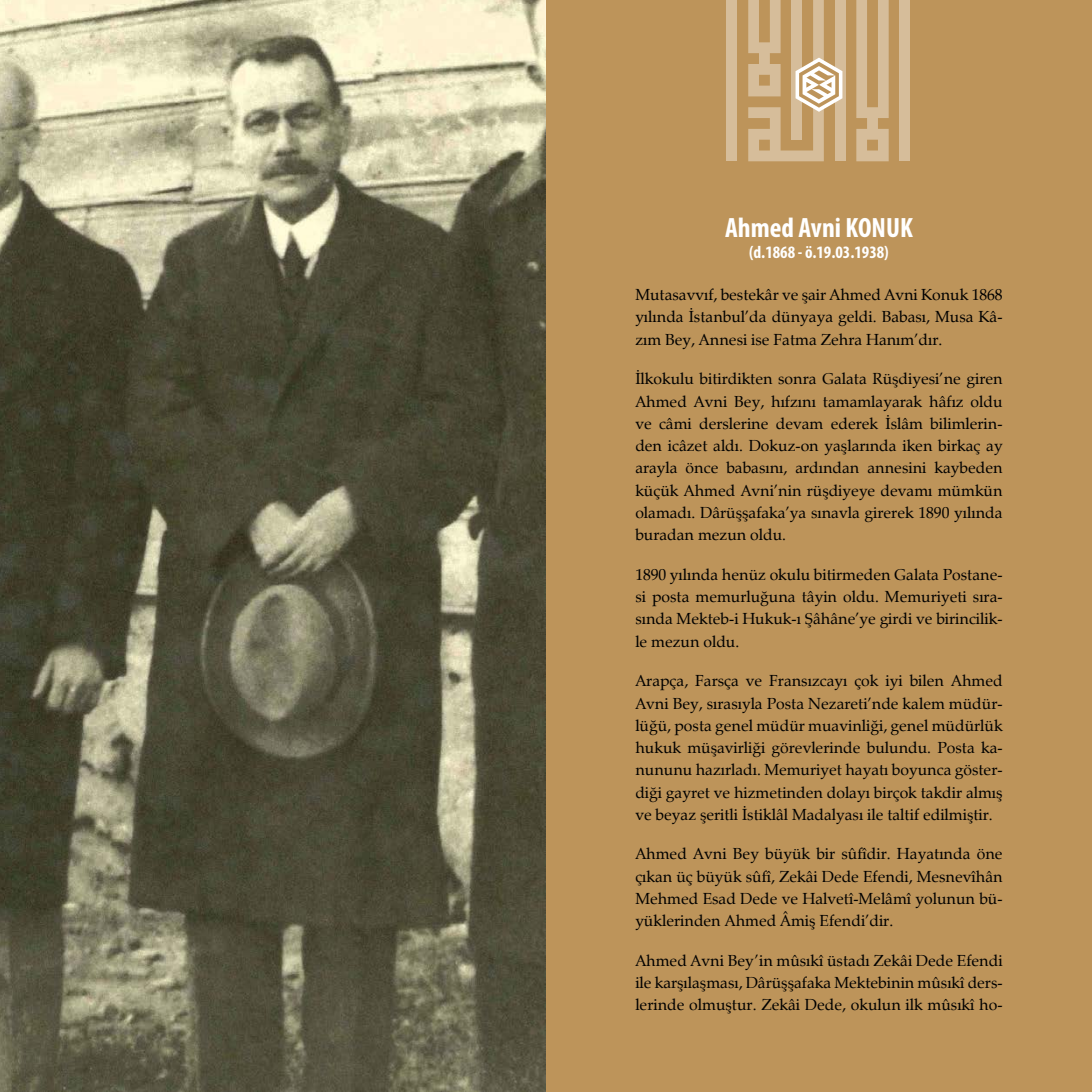
<style>
.page{position:relative;width:1092px;height:1092px;background:#fff}
.page>*{position:absolute;margin:0;border:0;box-sizing:border-box;transform-origin:0 0}
.t1{font:700 condensed 28px "Myriad Pro";color:#fff}
.t2{font:700 condensed 17.5px "Myriad Pro";color:#fff}
.t3{font:15.75px/22.2px "Zapf Calligraphic 801 BT";color:#000;text-align:justify}
</style>
<div class="page">
<div style="left:546px;top:0;width:545px;height:1091px;background:#bd945a"></div>
<div style="left:899px;top:0;width:11px;height:161px;background:#d6bd9a"></div>
<svg style="left:842px;top:0;width:3px;height:161px"></svg>
<div style="left:726px;top:0;width:11px;height:161px;background:#d6bd9a"></div>
<svg style="left:856px;top:0;width:32px;height:161px"></svg>
<img style="left:0;top:0;width:546px;height:1091px">
<svg style="left:748px;top:0;width:94px;height:161px"></svg>
<h1 class="t1" style="left:725px;top:210px;width:189px">Ahmed Avni KONUK</h1>
<p class="t2" style="left:749px;top:241px;width:141px">(d.1868 - ö.19.03.1938)</p>
<p class="t3" style="left:635px;top:284px;width:369px">Mutasavvıf, bestekâr ve şair Ahmed Avni Konuk 1868 yılında İstanbul’da dünyaya geldi. Babası, Musa Kâ&shy;zım Bey, Annesi ise Fatma Zehra Hanım’dır.</p>
<p class="t3" style="left:635px;top:368px;width:369px">İlkokulu bitirdikten sonra Galata Rüşdiyesi’ne giren Ahmed Avni Bey, hıfzını tamamlayarak hâfız oldu ve câmi derslerine devam ederek İslâm bilimlerin&shy;den icâzet aldı. Dokuz-on yaşlarında iken birkaç ay arayla önce babasını, ardından annesini kaybeden küçük Ahmed Avni’nin rüşdiyeye devamı mümkün olamadı. Dârüşşafaka’ya sınavla girerek 1890 yılında buradan mezun oldu.</p>
<p class="t3" style="left:635px;top:563px;width:369px">1890 yılında henüz okulu bitirmeden Galata Postane&shy;si posta memurluğuna tâyin oldu. Memuriyeti sıra&shy;sında Mekteb-i Hukuk-ı Şâhâne’ye girdi ve birincilik&shy;le mezun oldu.</p>
<p class="t3" style="left:635px;top:669px;width:369px">Arapça, Farsça ve Fransızcayı çok iyi bilen Ahmed Avni Bey, sırasıyla Posta Nezareti’nde kalem müdür&shy;lüğü, posta genel müdür muavinliği, genel müdürlük hukuk müşavirliği görevlerinde bulundu. Posta ka&shy;nununu hazırladı. Memuriyet hayatı boyunca göster&shy;diği gayret ve hizmetinden dolayı birçok takdir almış ve beyaz şeritli İstiklâl Madalyası ile taltif edilmiştir.</p>
<p class="t3" style="left:635px;top:842px;width:369px">Ahmed Avni Bey büyük bir sûfîdir. Hayatında öne çıkan üç büyük sûfî, Zekâi Dede Efendi, Mesnevîhân Mehmed Esad Dede ve Halvetî-Melâmî yolunun bü&shy;yüklerinden Ahmed Âmiş Efendi’dir.</p>
<p class="t3" style="left:635px;top:949px;width:369px">Ahmed Avni Bey’in mûsıkî üstadı Zekâi Dede Efendi ile karşılaşması, Dârüşşafaka Mektebinin mûsıkî ders&shy;lerinde olmuştur. Zekâi Dede, okulun ilk mûsıkî ho-</p>
</div>
